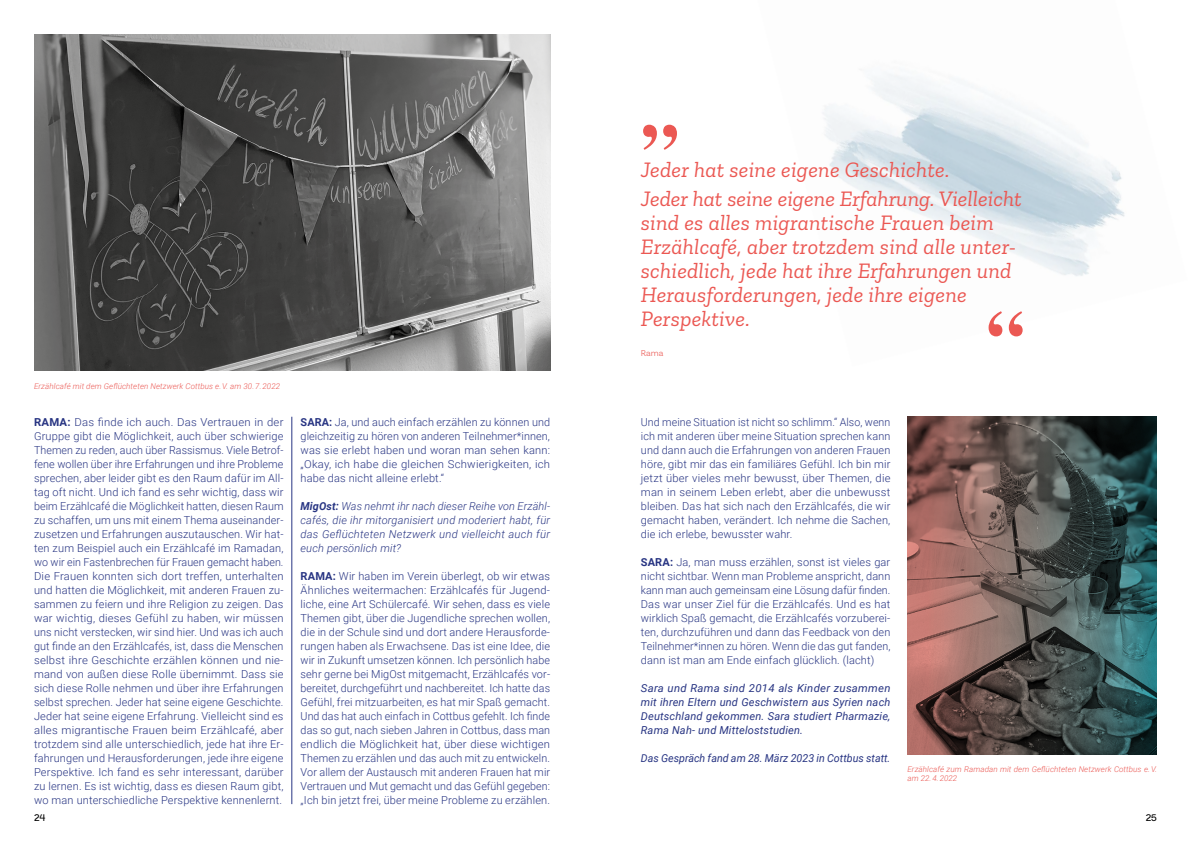
<style>
.page{position:relative;width:1191px;height:842px;background:#fff}
.page>*{position:absolute;margin:0;border:0;box-sizing:border-box;transform-origin:0 0}
.t1{font:700 75px "Times";color:#eb5853}
.Zitat{font:italic 22px/24px "Zilla Slab";letter-spacing:.01em;color:#eb5853}
.Copy{font:300 11px/14px "Roboto";letter-spacing:.015em;color:#283583;text-align:justify}
.Copy-2{font:italic 11px/14px "Roboto";letter-spacing:.015em;color:#283583;text-align:justify}
.Copy-3{font:italic 300 11px/14px "Roboto";letter-spacing:.02em;color:#283583;text-align:justify}
.t2{font:10px "Guaruja Grotesk";color:#000}
.Zitatgeber{font:300 9px "Basic Sans";color:#eb5853}
.Bilduntertitel{font:italic 300 8px/9px "Roboto";letter-spacing:.01em;color:#eb5853}
.s1{font-weight:700}
</style>
<div class="page">
<img style="left:823px;top:74px;width:302px;height:202px">
<svg style="left:907px;top:416px;width:250px;height:339px;background:#5c5653"></svg>
<hr style="left:291px;top:417px;width:1px;height:387px;background:#283583">
<img style="left:34px;top:34px;width:516px;height:336px">
<p class="t1" style="left:641px;top:39px;width:39px">„</p>
<p class="Bilduntertitel" style="left:34px;top:381px;width:248px">Erzählcafé mit dem Geflüchteten Netzwerk Cottbus e. V. am 30. 7. 2022</p>
<p class="Copy" style="left:34px;top:415px;width:251px"><span class="s1">RAMA:</span> Das finde ich auch. Das Vertrauen in der Gruppe gibt die Möglichkeit, auch über schwierige Themen zu reden, auch über Rassismus. Viele Betrof&shy;fene wollen über ihre Erfahrungen und ihre Probleme sprechen, aber leider gibt es den Raum dafür im All&shy;tag oft nicht. Und ich fand es sehr wichtig, dass wir beim Erzählcafé die Möglichkeit hatten, diesen Raum zu schaffen, um uns mit einem Thema auseinander&shy;zusetzen und Erfahrungen auszutauschen. Wir hat&shy;ten zum Beispiel auch ein Erzählcafé im Ramadan, wo wir ein Fastenbrechen für Frauen gemacht haben.<br>Die Frauen konnten sich dort treffen, unterhalten und hatten die Möglichkeit, mit anderen Frauen zu&shy;sammen zu feiern und ihre Religion zu zeigen. Das war wichtig, dieses Gefühl zu haben, wir müssen uns nicht verstecken, wir sind hier. Und was ich auch gut finde an den Erzählcafés, ist, dass die Menschen selbst ihre Geschichte erzählen können und nie&shy;mand von außen diese Rolle übernimmt. Dass sie sich diese Rolle nehmen und über ihre Erfahrungen selbst sprechen. Jeder hat seine eigene Geschichte.<br>Jeder hat seine eigene Erfahrung. Vielleicht sind es alles migrantische Frauen beim Erzählcafé, aber trotzdem sind alle unterschiedlich, jede hat ihre Er&shy;fahrungen und Herausforderungen, jede ihre eigene Perspektive. Ich fand es sehr interessant, darüber zu lernen. Es ist wichtig, dass es diesen Raum gibt, wo man unterschiedliche Perspektive kennenlernt.</p>
<p class="Copy" style="left:300px;top:415px;width:251px"><span class="s1">SARA:</span> Ja, und auch einfach erzählen zu können und gleichzeitig zu hören von anderen Teilnehmer*innen, was sie erlebt haben und woran man sehen kann: „Okay, ich habe die gleichen Schwierigkeiten, ich habe das nicht alleine erlebt.“</p>
<p class="Copy-3" style="left:300px;top:499px;width:251px"><span class="s1">MigOst:</span> Was nehmt ihr nach dieser Reihe von Erzähl&shy;cafés, die ihr mitorganisiert und moderiert habt, für das Geflüchteten Netzwerk und vielleicht auch für euch persönlich mit?</p>
<p class="Copy" style="left:300px;top:569px;width:251px"><span class="s1">RAMA:</span> Wir haben im Verein überlegt, ob wir etwas Ähnliches weitermachen: Erzählcafés für Jugend&shy;liche, eine Art Schülercafé. Wir sehen, dass es viele Themen gibt, über die Jugendliche sprechen wollen, die in der Schule sind und dort andere Herausforde&shy;rungen haben als Erwachsene. Das ist eine Idee, die wir in Zukunft umsetzen können. Ich persönlich habe sehr gerne bei MigOst mitgemacht, Erzählcafés vor&shy;bereitet, durchgeführt und nachbereitet. Ich hatte das Gefühl, frei mitzuarbeiten, es hat mir Spaß gemacht.<br>Und das hat auch einfach in Cottbus gefehlt. Ich finde das so gut, nach sieben Jahren in Cottbus, dass man endlich die Möglichkeit hat, über diese wichtigen Themen zu erzählen und das auch mit zu entwickeln.<br>Vor allem der Austausch mit anderen Frauen hat mir Vertrauen und Mut gemacht und das Gefühl gegeben: „Ich bin jetzt frei, über meine Probleme zu erzählen.</p>
<p class="Zitat" style="left:641px;top:157px;width:310px">Jeder hat seine eigene Geschichte.</p>
<p class="Zitat" style="left:641px;top:187px;width:382px">Jeder hat seine eigene Erfahrung. Vielleicht sind es alles migrantische Frauen beim Erzählcafé, aber trotzdem sind alle unter&shy;schiedlich, jede hat ihre Erfahrungen und Herausforderungen, jede ihre eigene Perspektive.</p>
<p class="Zitatgeber" style="left:641px;top:348px;width:24px">Rama</p>
<p class="t1" style="left:986px;top:266px;width:39px">“</p>
<p class="Copy" style="left:641px;top:415px;width:251px">Und meine Situation ist nicht so schlimm.“ Also, wenn ich mit anderen über meine Situation sprechen kann und dann auch die Erfahrungen von anderen Frauen höre, gibt mir das ein familiäres Gefühl. Ich bin mir jetzt über vieles mehr bewusst, über Themen, die man in seinem Leben erlebt, aber die unbewusst bleiben. Das hat sich nach den Erzählcafés, die wir gemacht haben, verändert. Ich nehme die Sachen, die ich erlebe, bewusster wahr.</p>
<p class="Copy" style="left:641px;top:555px;width:251px"><span class="s1">SARA:</span> Ja, man muss erzählen, sonst ist vieles gar nicht sichtbar. Wenn man Probleme anspricht, dann kann man auch gemeinsam eine Lösung dafür finden.<br>Das war unser Ziel für die Erzählcafés. Und es hat wirklich Spaß gemacht, die Erzählcafés vorzuberei&shy;ten, durchzuführen und dann das Feedback von den Teilnehmer*innen zu hören. Wenn die das gut fanden, dann ist man am Ende einfach glücklich. (lacht)</p>
<p class="Copy-2" style="left:641px;top:681px;width:251px">Sara und Rama sind 2014 als Kinder zusammen mit ihren Eltern und Geschwistern aus Syrien nach Deutschland gekommen. Sara studiert Pharmazie, Rama Nah- und Mitteloststudien.</p>
<p class="Copy-2" style="left:641px;top:751px;width:251px">Das Gespräch fand am 28. März 2023 in Cottbus statt.</p>
<p class="Bilduntertitel" style="left:907px;top:764px;width:251px">Erzählcafé zum Ramadan mit dem Geflüchteten Netzwerk Cottbus e. V. am 22. 4. 2022</p>
<p class="t2" style="left:34px;top:811px;width:13px">24</p>
<p class="t2" style="left:1145px;top:811px;width:13px">25</p>
</div>
